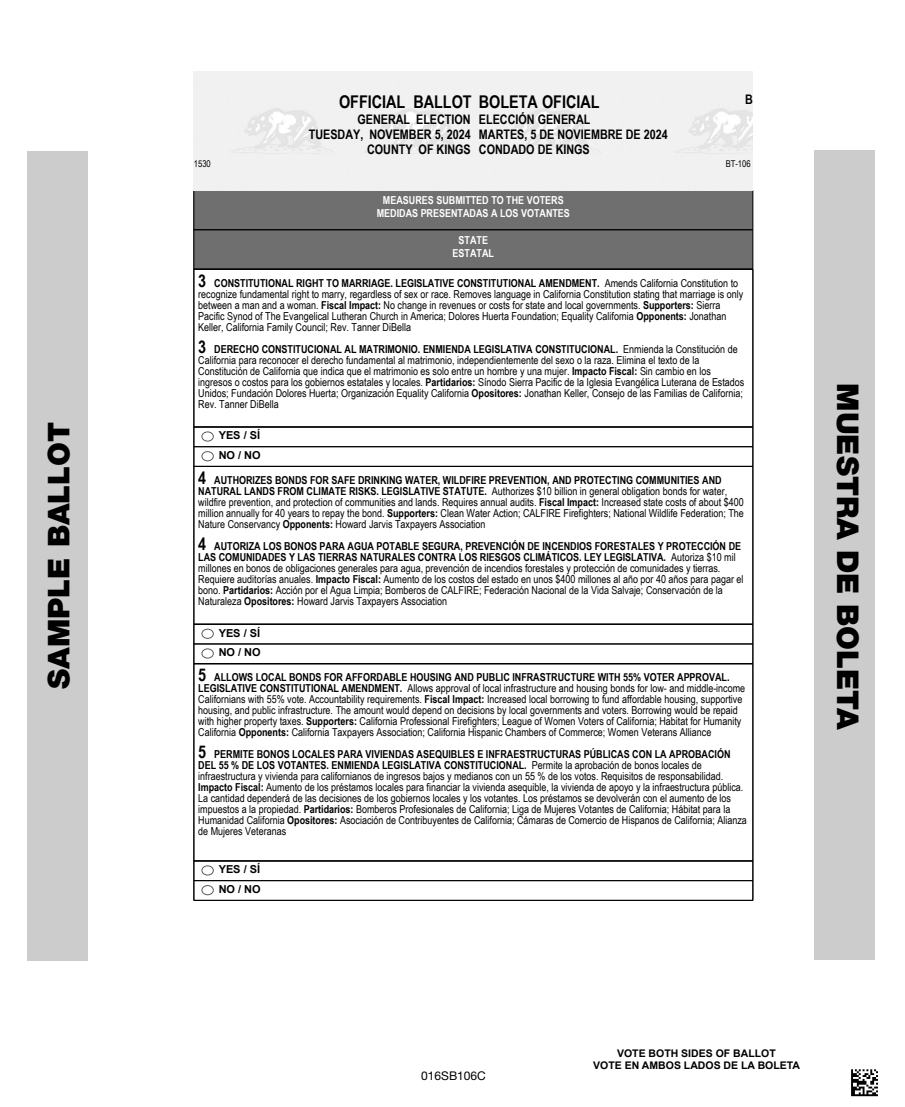
<style>
.page{position:relative;width:905px;height:1107px;background:#fff}
.page>*{position:absolute;margin:0;border:0;box-sizing:border-box;transform-origin:0 0}
.t1{font:900 30px "Helvetica Neue LT Std";color:#000}
.t2{font:700 17.55px "Arial Narrow";color:#000}
.t3{font:700 13.2px/15.1px "Arial Narrow";color:#000;text-align:right}
.t4{font:12px "Helvetica Neue LT Std";color:#000}
.t5{font:10.95px/10.9px "Arial Narrow";color:#000}
.t6{font:700 10.95px/13.2px "Arial Narrow";color:#fff;text-align:center}
.t7{font:700 10.95px/19.6px "Arial";color:#000}
.t8{font:700 10.5px/12.6px "Arial";color:#000;text-align:center}
.t9{font:9.3px "Arial Narrow";color:#000}
.s1{font-weight:700;font-size:17.55px}
.s2{font-weight:700}
</style>
<div class="page">
<div style="left:194px;top:190px;width:558px;height:40px;background:#6f6f6f"></div>
<div style="left:194px;top:230px;width:558px;height:39px;background:#6f6f6f"></div>
<hr style="left:752px;top:190px;width:1px;height:40px;background:#000">
<hr style="left:194px;top:190px;width:559px;height:1px;background:#000">
<hr style="left:194px;top:190px;width:1px;height:40px;background:#000">
<hr style="left:752px;top:230px;width:1px;height:39px;background:#000">
<hr style="left:194px;top:229px;width:559px;height:1px;background:#000">
<hr style="left:194px;top:230px;width:1px;height:39px;background:#000">
<div style="left:201px;top:432px;width:13px;height:9px;border:1px solid #5b5b5b;border-radius:50%"></div>
<div style="left:201px;top:451px;width:13px;height:10px;border:1px solid #5b5b5b;border-radius:50%"></div>
<hr style="left:194px;top:446px;width:559px;height:1px;background:#000">
<hr style="left:194px;top:427px;width:558px;height:1px;background:#000">
<hr style="left:752px;top:269px;width:1px;height:197px;background:#000">
<hr style="left:194px;top:269px;width:559px;height:1px;background:#000">
<hr style="left:194px;top:269px;width:1px;height:197px;background:#000">
<div style="left:201px;top:629px;width:13px;height:10px;border:1px solid #5b5b5b;border-radius:50%"></div>
<div style="left:201px;top:649px;width:13px;height:9px;border:1px solid #5b5b5b;border-radius:50%"></div>
<hr style="left:194px;top:644px;width:559px;height:1px;background:#000">
<hr style="left:194px;top:624px;width:558px;height:1px;background:#000">
<hr style="left:752px;top:466px;width:1px;height:198px;background:#000">
<hr style="left:194px;top:466px;width:559px;height:1px;background:#000">
<hr style="left:194px;top:466px;width:1px;height:198px;background:#000">
<div style="left:201px;top:866px;width:13px;height:9px;border:1px solid #5b5b5b;border-radius:50%"></div>
<div style="left:201px;top:885px;width:13px;height:10px;border:1px solid #5b5b5b;border-radius:50%"></div>
<hr style="left:194px;top:880px;width:559px;height:1px;background:#000">
<hr style="left:194px;top:861px;width:558px;height:1px;background:#000">
<hr style="left:194px;top:900px;width:559px;height:1px;background:#000">
<hr style="left:752px;top:664px;width:1px;height:236px;background:#000">
<hr style="left:194px;top:663px;width:559px;height:1px;background:#000">
<hr style="left:194px;top:664px;width:1px;height:236px;background:#000">
<img style="left:194px;top:72px;width:558px;height:118px">
<img style="left:638px;top:72px;width:114px;height:1px">
<div style="left:27px;top:151px;width:61px;height:810px;background:#ccc"></div>
<div style="left:814px;top:150px;width:61px;height:810px;background:#ccc"></div>
<svg style="left:851px;top:1069px;width:27px;height:25px"></svg>
<hr style="left:851px;top:1094px;width:27px;height:2px;background:#000">
<h1 class="t1" style="left:41px;top:689px;width:268px;rotate:-90deg">SAMPLE BALLOT</h1>
<h2 class="t2" style="left:339px;top:88px;width:262px">OFFICIAL BALLOT BOLETA OFICIAL</h2>
<p class="t3" style="left:309px;top:111px;width:163px">GENERAL ELECTION<br>TUESDAY, NOVEMBER 5, 2024<br>COUNTY OF KINGS</p>
<p class="t3" style="left:479px;top:111px;width:190px;text-align:left">ELECCIÓN GENERAL<br>MARTES, 5 DE NOVIEMBRE DE 2024<br>CONDADO DE KINGS</p>
<p class="t3" style="left:745px;top:91px;width:9px">B</p>
<p class="t9" style="left:194px;top:157px;width:18px">1530</p>
<p class="t9" style="left:725px;top:157px;width:27px">BT-106</p>
<p class="t6" style="left:377px;top:193px;width:195px">MEASURES SUBMITTED TO THE VOTERS<br>MEDIDAS PRESENTADAS A LOS VOTANTES</p>
<p class="t6" style="left:452px;top:233px;width:43px">STATE<br>ESTATAL</p>
<p class="t5" style="left:198px;top:277px;width:546px"><span class="s1">3</span> <span class="s2">CONSTITUTIONAL RIGHT TO MARRIAGE. LEGISLATIVE CONSTITUTIONAL AMENDMENT.</span> Amends California Constitution to recognize fundamental right to marry, regardless of sex or race. Removes language in California Constitution stating that marriage is only between a man and a woman. <span class="s2">Fiscal Impact:</span> No change in revenues or costs for state and local governments. <span class="s2">Supporters:</span> Sierra Pacific Synod of The Evangelical Lutheran Church in America; Dolores Huerta Foundation; Equality California <span class="s2">Opponents:</span> Jonathan Keller, California Family Council; Rev. Tanner DiBella</p>
<p class="t5" style="left:198px;top:343px;width:547px"><span class="s1">3</span> <span class="s2">DERECHO CONSTITUCIONAL AL MATRIMONIO. ENMIENDA LEGISLATIVA CONSTITUCIONAL.</span> Enmienda la Constitución de California para reconocer el derecho fundamental al matrimonio, independientemente del sexo o la raza. Elimina el texto de la Constitución de California que indica que el matrimonio es solo entre un hombre y una mujer. <span class="s2">Impacto Fiscal:</span> Sin cambio en los ingresos o costos para los gobiernos estatales y locales. <span class="s2">Partidarios:</span> Sínodo Sierra Pacific de la Iglesia Evangélica Luterana de Estados Unidos; Fundación Dolores Huerta; Organización Equality California <span class="s2">Opositores:</span> Jonathan Keller, Consejo de las Familias de California; Rev. Tanner DiBella</p>
<p class="t7" style="left:219px;top:426px;width:43px">YES / SÍ<br>NO / NO</p>
<p class="t5" style="left:198px;top:474px;width:547px"><span class="s1">4</span> <span class="s2">AUTHORIZES BONDS FOR SAFE DRINKING WATER, WILDFIRE PREVENTION, AND PROTECTING COMMUNITIES AND NATURAL LANDS FROM CLIMATE RISKS. LEGISLATIVE STATUTE.</span> Authorizes $10 billion in general obligation bonds for water, wildfire prevention, and protection of communities and lands. Requires annual audits. <span class="s2">Fiscal Impact:</span> Increased state costs of about $400 million annually for 40 years to repay the bond. <span class="s2">Supporters:</span> Clean Water Action; CALFIRE Firefighters; National Wildlife Federation; The Nature Conservancy <span class="s2">Opponents:</span> Howard Jarvis Taxpayers Association</p>
<p class="t5" style="left:198px;top:540px;width:546px"><span class="s1">4</span> <span class="s2">AUTORIZA LOS BONOS PARA AGUA POTABLE SEGURA, PREVENCIÓN DE INCENDIOS FORESTALES Y PROTECCIÓN DE LAS COMUNIDADES Y LAS TIERRAS NATURALES CONTRA LOS RIESGOS CLIMÁTICOS. LEY LEGISLATIVA.</span> Autoriza $10 mil millones en bonos de obligaciones generales para agua, prevención de incendios forestales y protección de comunidades y tierras.<br>Requiere auditorías anuales. <span class="s2">Impacto Fiscal:</span> Aumento de los costos del estado en unos $400 millones al año por 40 años para pagar el bono. <span class="s2">Partidarios:</span> Acción por el Agua Limpia; Bomberos de CALFIRE; Federación Nacional de la Vida Salvaje; Conservación de la Naturaleza <span class="s2">Opositores:</span> Howard Jarvis Taxpayers Association</p>
<p class="t7" style="left:219px;top:623px;width:43px">YES / SÍ<br>NO / NO</p>
<p class="t5" style="left:198px;top:672px;width:548px"><span class="s1">5</span> <span class="s2">ALLOWS LOCAL BONDS FOR AFFORDABLE HOUSING AND PUBLIC INFRASTRUCTURE WITH 55% VOTER APPROVAL.<br>LEGISLATIVE CONSTITUTIONAL AMENDMENT.</span> Allows approval of local infrastructure and housing bonds for low- and middle-income Californians with 55% vote. Accountability requirements. <span class="s2">Fiscal Impact:</span> Increased local borrowing to fund affordable housing, supportive housing, and public infrastructure. The amount would depend on decisions by local governments and voters. Borrowing would be repaid with higher property taxes. <span class="s2">Supporters:</span> California Professional Firefighters; League of Women Voters of California; Habitat for Humanity California <span class="s2">Opponents:</span> California Taxpayers Association; California Hispanic Chambers of Commerce; Women Veterans Alliance</p>
<p class="t5" style="left:198px;top:748px;width:550px"><span class="s1">5</span> <span class="s2">PERMITE BONOS LOCALES PARA VIVIENDAS ASEQUIBLES E INFRAESTRUCTURAS PÚBLICAS CON LA APROBACIÓN DEL 55 % DE LOS VOTANTES. ENMIENDA LEGISLATIVA CONSTITUCIONAL.</span> Permite la aprobación de bonos locales de infraestructura y vivienda para californianos de ingresos bajos y medianos con un 55 % de los votos. Requisitos de responsabilidad.<br><span class="s2">Impacto Fiscal:</span> Aumento de los préstamos locales para financiar la vivienda asequible, la vivienda de apoyo y la infraestructura pública.<br>La cantidad dependerá de las decisiones de los gobiernos locales y los votantes. Los préstamos se devolverán con el aumento de los impuestos a la propiedad. <span class="s2">Partidarios:</span> Bomberos Profesionales de California; Liga de Mujeres Votantes de California; Hábitat para la Humanidad California <span class="s2">Opositores:</span> Asociación de Contribuyentes de California; Cámaras de Comercio de Hispanos de California; Alianza de Mujeres Veteranas</p>
<p class="t7" style="left:219px;top:860px;width:43px">YES / SÍ<br>NO / NO</p>
<h1 class="t1" style="left:865px;top:383px;width:348px;rotate:90deg">MUESTRA DE BOLETA</h1>
<p class="t4" style="left:421px;top:1068px;width:66px">016SB106C</p>
<p class="t8" style="left:593px;top:1047px;width:208px">VOTE BOTH SIDES OF BALLOT<br>VOTE EN AMBOS LADOS DE LA BOLETA</p>
</div>
